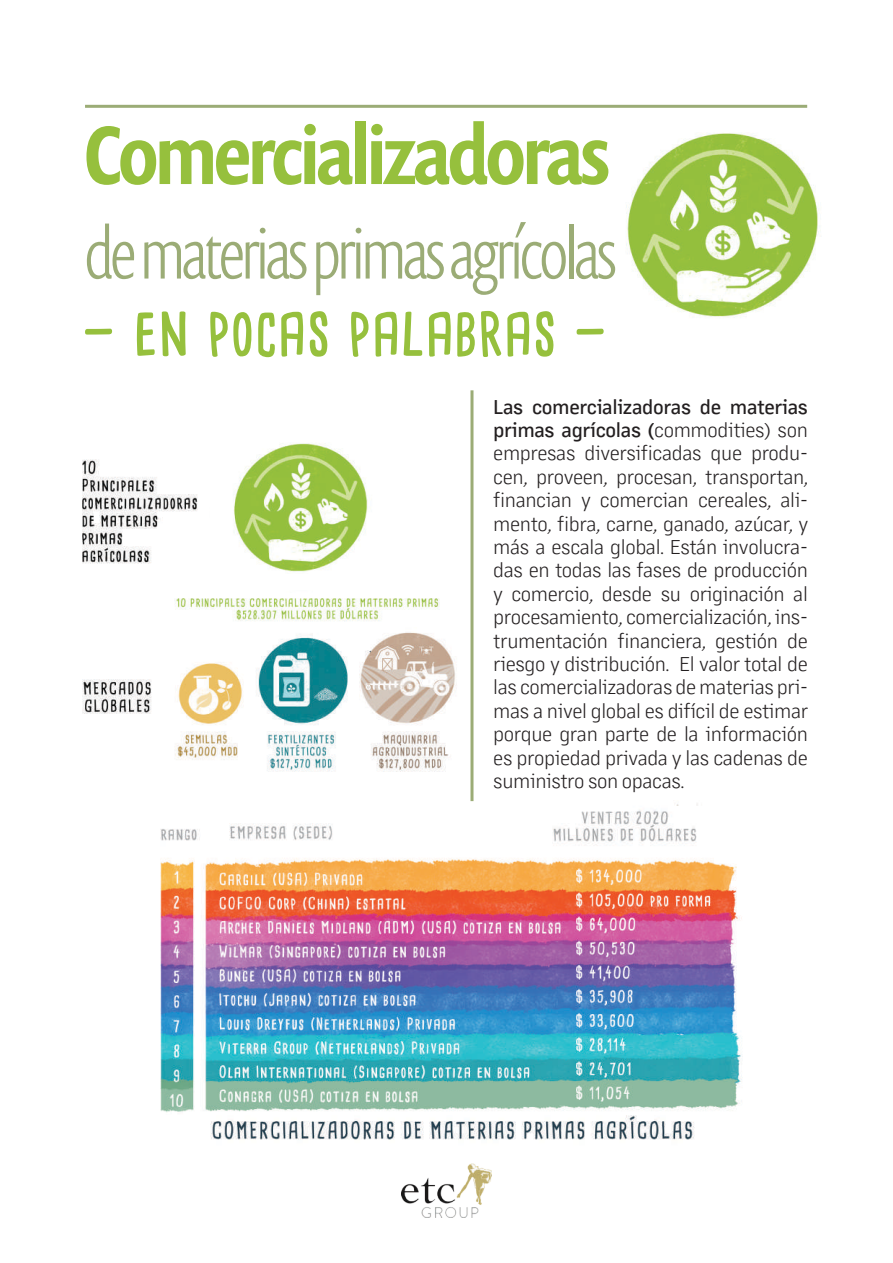
<style>
.page{position:relative;width:893px;height:1263px;background:#fff}
.page>*{position:absolute;margin:0;border:0;box-sizing:border-box;transform-origin:0 0}
.t1{font:500 84px "Prenton RP Cond";letter-spacing:-.02em;color:#96c03d}
.t2{font:300 73.5px "Prenton RP Cond";letter-spacing:-.03em;color:#9bac76}
.t3{font:300 19.5px/23.4px "Margin MVB";letter-spacing:-.02em;color:#231f20;text-align:justify}
.s1{font-weight:500}
</style>
<div class="page">
<img style="left:82px;top:459px;width:375px;height:313px">
<img style="left:160px;top:800px;width:582px;height:316px">
<hr style="left:470px;top:390px;width:3px;height:411px;background:#9bac76">
<hr style="left:85px;top:105px;width:722px;height:3px;background:#9bac76">
<img style="left:626px;top:133px;width:195px;height:185px">
<img style="left:210px;top:1116px;width:485px;height:24px">
<img style="left:401px;top:1164px;width:91px;height:54px">
<svg style="left:85px;top:310px;width:519px;height:47px"></svg>
<img style="left:228px;top:443px;width:186px;height:130px">
<h1 class="t1" style="left:85px;top:104px;width:526px">Comercializadoras</h1>
<h2 class="t2" style="left:85px;top:205px;width:533px">de materias primas agrícolas</h2>
<p class="t3" style="left:493px;top:394px;width:317px"><span class="s1">Las comercializadoras de materias primas agrícolas (</span>commodities) son empresas diversificadas que produ&shy;cen, proveen, procesan, transportan, financian y comercian cereales, ali&shy;mento, fibra, carne, ganado, azúcar, y más a escala global. Están involucra&shy;das en todas las fases de producción y comercio, desde su originación al procesamiento, comercialización, ins&shy;trumentación financiera, gestión de riesgo y distribución. El valor total de las comercializadoras de materias pri&shy;mas a nivel global es difícil de estimar porque gran parte de la información es propiedad privada y las cadenas de suministro son opacas.</p>
</div>
